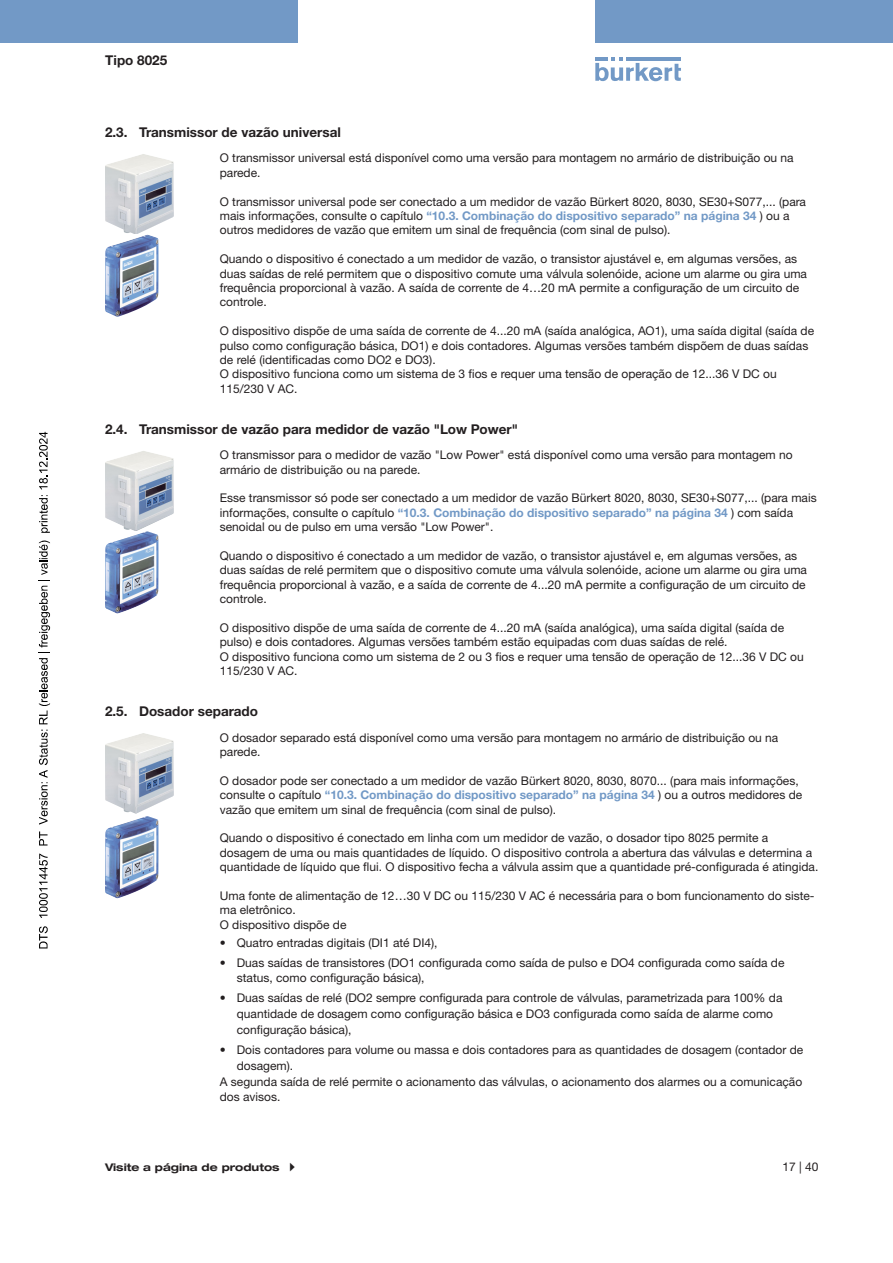
<style>
.page{position:relative;width:893px;height:1263px;background:#fff}
.page>*{position:absolute;margin:0;border:0;box-sizing:border-box;transform-origin:0 0}
.t1{font:700 13.5px "Helvetica Neue LTW1 G";color:#231f20}
.Bodytext___8pt{font:12px/14.4px "Helvetica Neue LTW1 G";color:#231f20}
.t2{font:700 expanded 10.5px "Helvetica Neue LTW1 G";color:#231f20}
.s1{font-weight:700;color:#7299c6}
</style>
<div class="page">
<svg style="left:595px;top:57px;width:86px;height:24px"></svg>
<hr style="left:626px;top:57px;width:55px;height:4px;background:#7299c6">
<div style="left:0;top:0;width:298px;height:42px;background:#7299c6"></div>
<div style="left:595px;top:0;width:298px;height:42px;background:#7299c6"></div>
<img style="left:105px;top:154px;width:69px;height:81px">
<img style="left:105px;top:235px;width:53px;height:82px">
<img style="left:105px;top:451px;width:69px;height:80px">
<img style="left:105px;top:531px;width:53px;height:82px">
<img style="left:105px;top:733px;width:69px;height:81px">
<img style="left:105px;top:816px;width:53px;height:82px">
<svg style="left:39px;top:926px;width:9px;height:22px"></svg>
<svg style="left:39px;top:854px;width:9px;height:64px"></svg>
<svg style="left:39px;top:831px;width:9px;height:14px"></svg>
<svg style="left:39px;top:540px;width:11px;height:285px"></svg>
<svg style="left:39px;top:495px;width:11px;height:38px"></svg>
<svg style="left:39px;top:432px;width:9px;height:57px"></svg>
<p class="t1" style="left:105px;top:52px;width:64px">Tipo 8025</p>
<p class="t1" style="left:105px;top:124px;width:237px">2.3. Transmissor de vazão universal</p>
<p class="Bodytext___8pt" style="left:220px;top:151px;width:575px">O transmissor universal está disponível como uma versão para montagem no armário de distribuição ou na parede.</p>
<p class="Bodytext___8pt" style="left:220px;top:194px;width:588px">O transmissor universal pode ser conectado a um medidor de vazão Bürkert 8020, 8030, SE30+S077,... (para mais informações, consulte o capítulo <span class="s1">“10.3. Combinação do dispositivo separado” na página 34</span> ) ou a outros medidores de vazão que emitem um sinal de frequência (com sinal de pulso).</p>
<p class="Bodytext___8pt" style="left:220px;top:252px;width:589px">Quando o dispositivo é conectado a um medidor de vazão, o transistor ajustável e, em algumas versões, as duas saídas de relé permitem que o dispositivo comute uma válvula solenóide, acione um alarme ou gira uma frequência proporcional à vazão. A saída de corrente de 4…20 mA permite a configuração de um circuito de controle.</p>
<p class="Bodytext___8pt" style="left:220px;top:324px;width:596px">O dispositivo dispõe de uma saída de corrente de 4...20 mA (saída analógica, AO1), uma saída digital (saída de pulso como configuração básica, DO1) e dois contadores. Algumas versões também dispõem de duas saídas de relé (identificadas como DO2 e DO3).<br>O dispositivo funciona como um sistema de 3 fios e requer uma tensão de operação de 12...36 V DC ou 115/230 V AC.</p>
<p class="t1" style="left:105px;top:421px;width:415px">2.4. Transmissor de vazão para medidor de vazão "Low Power"</p>
<p class="Bodytext___8pt" style="left:220px;top:448px;width:574px">O transmissor para o medidor de vazão "Low Power" está disponível como uma versão para montagem no armário de distribuição ou na parede.</p>
<p class="Bodytext___8pt" style="left:220px;top:491px;width:598px">Esse transmissor só pode ser conectado a um medidor de vazão Bürkert 8020, 8030, SE30+S077,... (para mais informações, consulte o capítulo <span class="s1">“10.3. Combinação do dispositivo separado” na página 34</span> ) com saída senoidal ou de pulso em uma versão "Low Power".</p>
<p class="Bodytext___8pt" style="left:220px;top:548px;width:589px">Quando o dispositivo é conectado a um medidor de vazão, o transistor ajustável e, em algumas versões, as duas saídas de relé permitem que o dispositivo comute uma válvula solenóide, acione um alarme ou gira uma frequência proporcional à vazão, e a saída de corrente de 4...20 mA permite a configuração de um circuito de controle.</p>
<p class="Bodytext___8pt" style="left:220px;top:620px;width:566px">O dispositivo dispõe de uma saída de corrente de 4...20 mA (saída analógica), uma saída digital (saída de pulso) e dois contadores. Algumas versões também estão equipadas com duas saídas de relé.</p>
<p class="Bodytext___8pt" style="left:220px;top:649px;width:585px">O dispositivo funciona como um sistema de 2 ou 3 fios e requer uma tensão de operação de 12...36 V DC ou<br>115/230 V AC.</p>
<p class="t1" style="left:105px;top:703px;width:155px">2.5. Dosador separado</p>
<p class="Bodytext___8pt" style="left:220px;top:730px;width:560px">O dosador separado está disponível como uma versão para montagem no armário de distribuição ou na parede.</p>
<p class="Bodytext___8pt" style="left:220px;top:773px;width:584px">O dosador pode ser conectado a um medidor de vazão Bürkert 8020, 8030, 8070... (para mais informações, consulte o capítulo <span class="s1">“10.3. Combinação do dispositivo separado” na página 34</span> ) ou a outros medidores de vazão que emitem um sinal de frequência (com sinal de pulso).</p>
<p class="Bodytext___8pt" style="left:220px;top:831px;width:600px">Quando o dispositivo é conectado em linha com um medidor de vazão, o dosador tipo 8025 permite a dosagem de uma ou mais quantidades de líquido. O dispositivo controla a abertura das válvulas e determina a quantidade de líquido que flui. O dispositivo fecha a válvula assim que a quantidade pré-configurada é atingida.</p>
<p class="Bodytext___8pt" style="left:220px;top:888px;width:596px">Uma fonte de alimentação de 12…30 V DC ou 115/230 V AC é necessária para o bom funcionamento do siste&shy;ma eletrônico.</p>
<p class="Bodytext___8pt" style="left:220px;top:917px;width:128px">O dispositivo dispõe de</p>
<p class="Bodytext___8pt" style="left:220px;top:935px;width:219px">• Quatro entradas digitais (DI1 até DI4),</p>
<p class="Bodytext___8pt" style="left:237px;top:954px;width:549px;line-height:15.8px;text-indent:-17px">• Duas saídas de transistores (DO1 configurada como saída de pulso e DO4 configurada como saída de status, como configuração básica),</p>
<p class="Bodytext___8pt" style="left:237px;top:990px;width:547px;line-height:15.8px;text-indent:-17px">• Duas saídas de relé (DO2 sempre configurada para controle de válvulas, parametrizada para 100% da quantidade de dosagem como configuração básica e DO3 configurada como saída de alarme como configuração básica),</p>
<p class="Bodytext___8pt" style="left:237px;top:1042px;width:568px;line-height:15.8px;text-indent:-17px">• Dois contadores para volume ou massa e dois contadores para as quantidades de dosagem (contador de dosagem).</p>
<p class="Bodytext___8pt" style="left:220px;top:1075px;width:584px">A segunda saída de relé permite o acionamento das válvulas, o acionamento dos alarmes ou a comunicação dos avisos.</p>
<p class="t2" style="left:105px;top:1161px;width:176px">Visite a página de produtos</p>
<p class="Bodytext___8pt" style="left:782px;top:1159px;width:38px">17 | 40</p>
</div>
